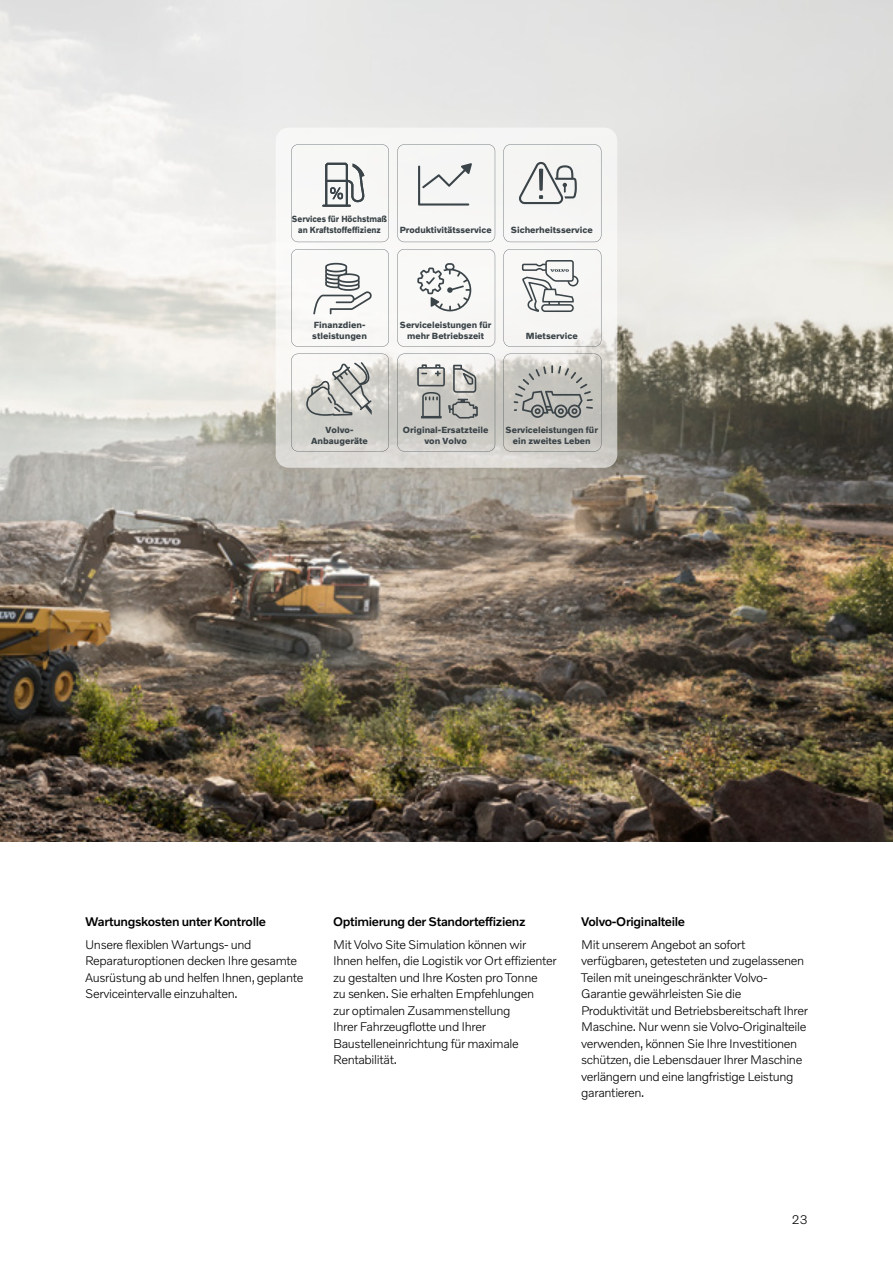
<style>
.page{position:relative;width:893px;height:1263px;background:#fff}
.page>*{position:absolute;margin:0;border:0;box-sizing:border-box;transform-origin:0 0}
.t1{font:300 12.75px/16.5px "Volvo Novum";letter-spacing:-.025em;color:#000}
.t2{font:500 12.75px "Volvo Novum";letter-spacing:-.025em;color:#000}
.t3{font:700 9px/10.9px "Volvo Novum";color:#3b4448;text-align:center}
.t4{font:700 9px/10.9px "Volvo Novum";color:#3b4448;text-align:center;scale:.9 1}
</style>
<div class="page">
<img style="left:0;top:0;width:893px;height:842px">
<svg style="left:276px;top:128px;width:341px;height:340px;fill:#f5f5f4"></svg>
<svg style="left:504px;top:354px;width:97px;height:97px;background:#bfbeb9"></svg>
<svg style="left:397px;top:354px;width:98px;height:97px;background:#c7c7c2"></svg>
<svg style="left:291px;top:354px;width:98px;height:97px"></svg>
<svg style="left:504px;top:249px;width:97px;height:98px"></svg>
<svg style="left:397px;top:249px;width:98px;height:98px"></svg>
<svg style="left:291px;top:249px;width:98px;height:98px"></svg>
<svg style="left:504px;top:144px;width:97px;height:98px"></svg>
<svg style="left:397px;top:144px;width:98px;height:98px"></svg>
<svg style="left:291px;top:144px;width:98px;height:98px"></svg>
<p class="t4" style="left:292px;top:213px;width:107px">Services für Höchstmaß an Kraftstoffeffizienz</p>
<p class="t3" style="left:400px;top:224px;width:93px">Produktivitätsservice</p>
<p class="t3" style="left:511px;top:224px;width:83px">Sicherheitsservice</p>
<p class="t3" style="left:312px;top:319px;width:56px;text-align:left">Finanzdien&shy;stleistungen</p>
<p class="t3" style="left:400px;top:319px;width:93px">Serviceleistungen für mehr Betriebszeit</p>
<p class="t3" style="left:526px;top:330px;width:53px">Mietservice</p>
<p class="t3" style="left:311px;top:424px;width:58px">Volvo-<br>Anbaugeräte</p>
<p class="t3" style="left:403px;top:424px;width:87px">Original-Ersatzteile von Volvo</p>
<p class="t3" style="left:506px;top:424px;width:94px">Serviceleistungen für ein zweites Leben</p>
<p class="t2" style="left:85px;top:914px;width:182px">Wartungskosten unter Kontrolle</p>
<p class="t1" style="left:85px;top:936px;width:220px">Unsere flexiblen Wartungs- und Reparaturoptionen decken Ihre gesamte Ausrüstung ab und helfen Ihnen, geplante Serviceintervalle einzuhalten.</p>
<p class="t2" style="left:333px;top:914px;width:194px">Optimierung der Standorteffizienz</p>
<p class="t1" style="left:333px;top:936px;width:225px">Mit Volvo Site Simulation können wir Ihnen helfen, die Logistik vor Ort effizienter zu gestalten und Ihre Kosten pro Tonne<br>zu senken. Sie erhalten Empfehlungen<br>zur optimalen Zusammenstellung<br>Ihrer Fahrzeugflotte und Ihrer Baustelleneinrichtung für maximale Rentabilität.</p>
<p class="t2" style="left:581px;top:914px;width:106px">Volvo-Originalteile</p>
<p class="t1" style="left:581px;top:936px;width:228px">Mit unserem Angebot an sofort verfügbaren, getesteten und zugelassenen Teilen mit uneingeschränkter Volvo-Garantie gewährleisten Sie die Produktivität und Betriebsbereitschaft Ihrer Maschine. Nur wenn sie Volvo-Originalteile verwenden, können Sie Ihre Investitionen schützen, die Lebensdauer Ihrer Maschine verlängern und eine langfristige Leistung garantieren.</p>
<p class="t1" style="left:792px;top:1210px;width:18px">23</p>
</div>
